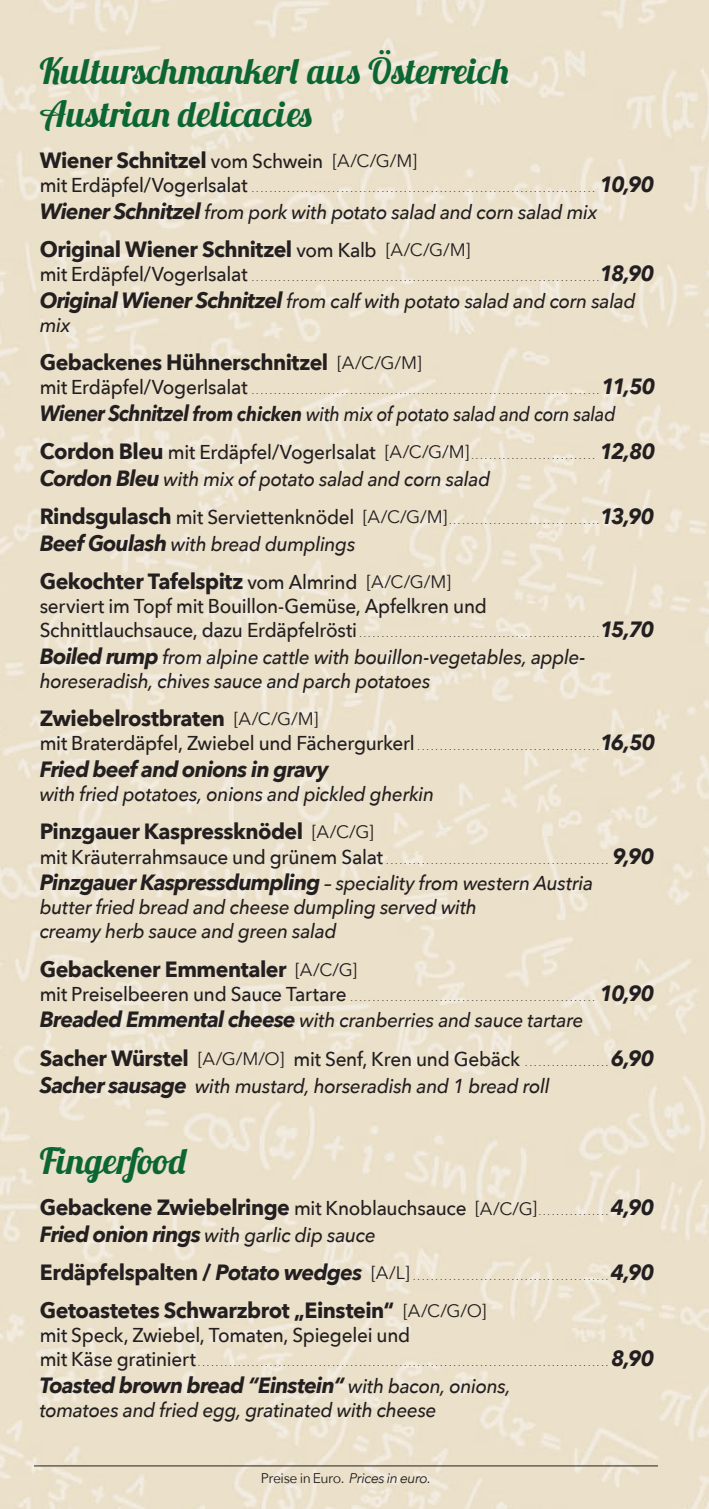
<style>
.page{position:relative;width:709px;height:1509px;background:#fff}
.page>*{position:absolute;margin:0;border:0;box-sizing:border-box;transform-origin:0 0}
.t1{font:36px/43.2px "Lobster 1.3";letter-spacing:.015em;color:#0c6634}
.t2{font:200 22px/24px "Avenir Next";color:#231f20}
.t3{font:700 22px/38.2px "Avenir Next";letter-spacing:-.02em;color:#231f20}
.t4{font:italic 700 22px "Avenir Next";letter-spacing:-.035em;color:#231f20}
.t5{font:italic 500 20px/24px "Avenir Next";letter-spacing:-.015em;color:#231f20;scale:.95 1}
.t6{font:500 20px "Avenir Next";letter-spacing:-.015em;color:#231f20;scale:.95 1}
.t7{font:italic 500 20px "Avenir Next";letter-spacing:-.015em;color:#231f20;scale:.9 1}
.t8{font:14px "Avenir Next";letter-spacing:-.035em;color:#231f20}
.s1{font-weight:700}
.s2{font-weight:500;font-size:20px}
.s3{font-weight:400;font-size:18px}
.s4{font-weight:700;font-style:italic}
.s5{font-weight:700;font-size:22px}
.s6{font-weight:700;font-style:normal;font-size:22px}
.s7{font-weight:400;font-style:normal;font-size:18px}
.s8{font-style:normal}
.s9{font-weight:200;font-style:normal;font-size:22px}
.s10{font-weight:200}
.s11{font-style:italic}
.s12{font-weight:500;font-style:italic;font-size:20px}
</style>
<div class="page">
<img style="left:0;top:0;width:709px;height:1508px">
<hr style="left:34px;top:1465px;width:624px;height:1px;background:#231f20">
<h1 class="t1" style="left:40px;top:49px;width:471px">Kulturschmankerl aus Österreich<br>Austrian delicacies</h1>
<p class="t2" style="left:40px;top:147px;width:616px"><span class="s1">Wiener Schnitzel</span> <span class="s2">vom Schwein</span> <span class="s3">[A/C/G/M]<br></span><span class="s2">mit Erdäpfel/Vogerlsalat</span> ............................................................................. <span class="s4">10,90</span></p>
<p class="t5" style="left:40px;top:199px;width:588px"><span class="s5">Wiener Schnitzel</span> from pork with potato salad and corn salad mix</p>
<p class="t2" style="left:40px;top:236px;width:616px"><span class="s1">Original Wiener Schnitzel</span> <span class="s2">vom Kalb</span> <span class="s3">[A/C/G/M]<br></span><span class="s2">mit Erdäpfel/Vogerlsalat</span> ..............................................................................<span class="s4">18,90</span></p>
<p class="t5" style="left:40px;top:288px;width:629px"><span class="s5">Original Wiener Schnitzel</span> from calf with potato salad and corn salad mix</p>
<p class="t2" style="left:40px;top:349px;width:617px"><span class="s1">Gebackenes Hühnerschnitzel</span> <span class="s3">[A/C/G/M]<br></span><span class="s2">mit Erdäpfel/Vogerlsalat</span> ..............................................................................<span class="s4">11,50</span></p>
<p class="t7" style="left:40px;top:397px;width:641px"><span class="s5">Wiener Schnitzel</span> <span class="s1">from chicken</span> with mix of potato salad and corn salad</p>
<p class="t2" style="left:40px;top:438px;width:617px"><span class="s1">Cordon Bleu</span> <span class="s2">mit Erdäpfel/Vogerlsalat</span> <span class="s3">[A/C/G/M]</span>............................ <span class="s4">12,80</span></p>
<p class="t5" style="left:40px;top:466px;width:476px"><span class="s5">Cordon Bleu</span> with mix of potato salad and corn salad</p>
<p class="t2" style="left:40px;top:503px;width:616px"><span class="s1">Rindsgulasch</span> <span class="s2">mit Serviettenknödel</span> <span class="s3">[A/C/G/M]</span>..................................<span class="s4">13,90</span></p>
<p class="t5" style="left:40px;top:531px;width:334px"><span class="s5">Beef Goulash</span> with bread dumplings</p>
<p class="t3" style="left:40px;top:562px;width:413px">Gekochter Tafelspitz <span class="s2">vom Almrind</span> <span class="s3">[A/C/G/M]</span></p>
<p class="t6" style="left:40px;top:589px;width:472px">serviert im Topf mit Bouillon-Gemüse, Apfelkren und</p>
<p class="t2" style="left:40px;top:616px;width:616px"><span class="s2">Schnittlauchsauce, dazu Erdäpfelrösti</span>......................................................<span class="s4">15,70</span></p>
<p class="t5" style="left:40px;top:644px;width:576px"><span class="s5">Boiled rump</span> from alpine cattle with bouillon-vegetables, apple&shy;horeseradish, chives sauce and parch potatoes</p>
<p class="t2" style="left:40px;top:705px;width:617px"><span class="s1">Zwiebelrostbraten</span> <span class="s3">[A/C/G/M]<br></span><span class="s2">mit Braterdäpfel, Zwiebel und Fächergurkerl</span>.........................................<span class="s4">16,50</span></p>
<p class="t4" style="left:40px;top:750px;width:290px">Fried beef and onions in gravy</p>
<p class="t5" style="left:40px;top:781px;width:417px">with fried potatoes, onions and pickled gherkin</p>
<p class="t2" style="left:40px;top:818px;width:616px"><span class="s1">Pinzgauer Kaspressknödel</span> <span class="s3">[A/C/G]<br></span><span class="s2">mit Kräuterrahmsauce und grünem Salat</span>.................................................. <span class="s4">9,90</span></p>
<p class="t5" style="left:40px;top:870px;width:584px"><span class="s5">Pinzgauer Kaspressdumpling</span> – speciality from western Austria butter fried bread and cheese dumpling served with<br>creamy herb sauce and green salad</p>
<p class="t2" style="left:40px;top:955px;width:616px"><span class="s1">Gebackener Emmentaler</span> <span class="s3">[A/C/G]<br></span><span class="s2">mit Preiselbeeren und Sauce Tartare</span> ....................................................... <span class="s4">10,90</span></p>
<p class="t5" style="left:40px;top:1000px;width:648px;line-height:38.2px"><span class="s5">Breaded Emmental cheese</span> with cranberries and sauce tartare<br><span class="s6">Sacher Würstel</span> <span class="s7">[A/G/M/O]</span> <span class="s8">mit Senf, Kren und Gebäck</span> <span class="s9">...................</span><span class="s5">6,90</span></p>
<p class="t5" style="left:40px;top:1072px;width:538px"><span class="s5">Sacher sausage</span> with mustard, horseradish and 1 bread roll</p>
<h1 class="t1" style="left:40px;top:1138px;width:148px">Fingerfood</h1>
<p class="t3" style="left:40px;top:1187px;width:616px">Gebackene Zwiebelringe <span class="s2">mit Knoblauchsauce</span> <span class="s3">[A/C/G]</span><span class="s10">................</span><span class="s11">4,90</span></p>
<p class="t5" style="left:40px;top:1221px;width:355px"><span class="s5">Fried onion rings</span> with garlic dip sauce</p>
<p class="t3" style="left:40px;top:1252px;width:616px">Erdäpfelspalten / <span class="s11">Potato wedges</span> <span class="s3">[A/L]</span><span class="s10">............................................</span><span class="s11">4,90<br></span>Getoastetes Schwarzbrot „Einstein“ <span class="s3">[A/C/G/O]</span></p>
<p class="t6" style="left:40px;top:1317px;width:391px">mit Speck, Zwiebel, Tomaten, Spiegelei und</p>
<p class="t2" style="left:40px;top:1343px;width:616px;line-height:26.8px"><span class="s2">mit Käse gratiniert</span>............................................................................................<span class="s4">8,90<br>Toasted brown bread “Einstein“</span> <span class="s12">with bacon, onions,</span></p>
<p class="t5" style="left:40px;top:1396px;width:419px">tomatoes and fried egg, gratinated with cheese</p>
<p class="t8" style="left:261px;top:1466px;width:172px">Preise in Euro. <span class="s11">Prices in euro.</span></p>
</div>
